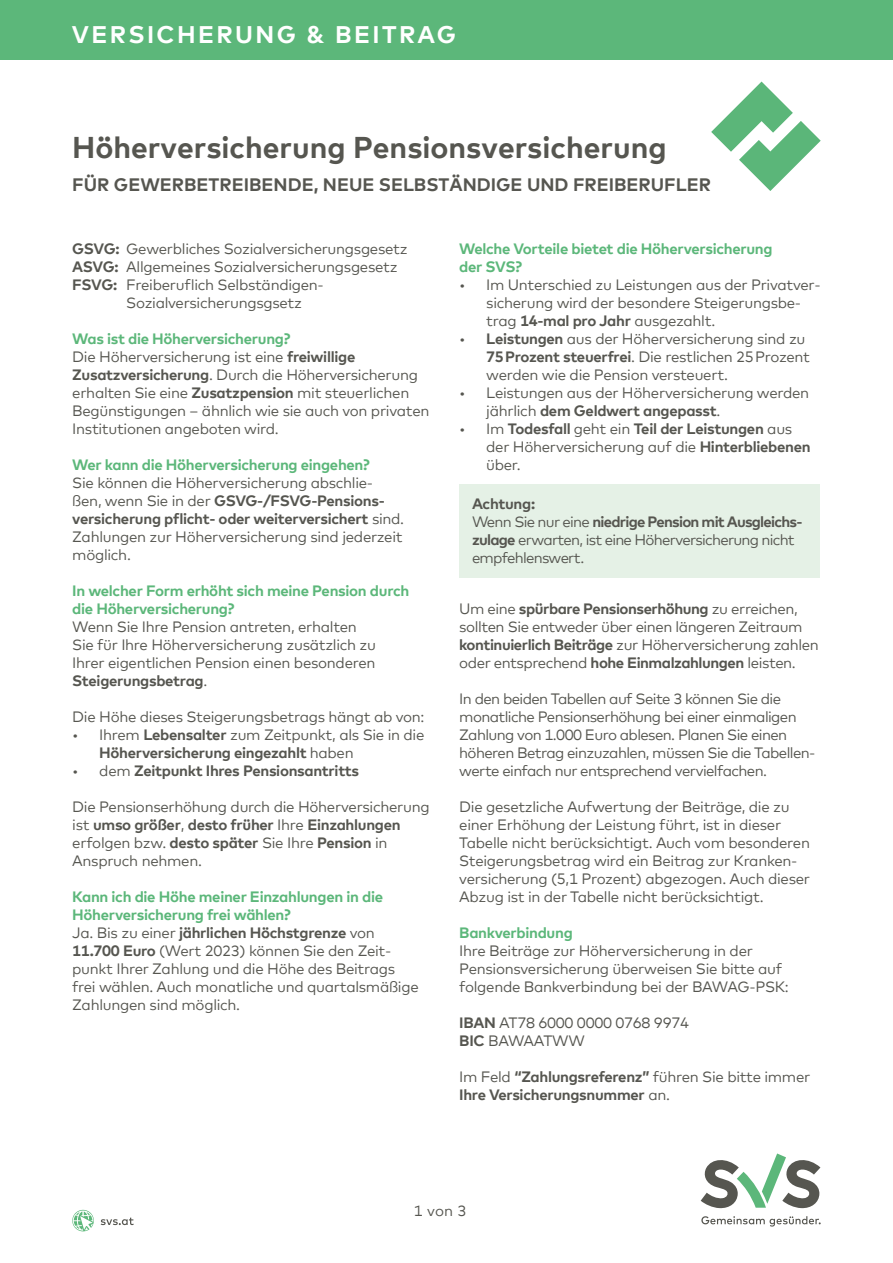
<style>
.page{position:relative;width:893px;height:1263px;background:#fff}
.page>*{position:absolute;margin:0;border:0;box-sizing:border-box;transform-origin:0 0}
.t1{font:700 30px "Mark Offc Pro";color:#565650}
.t2{font:700 24px "Mark Offc Pro";letter-spacing:.1em;color:#fff}
.t3{font:700 18px "Mark Offc Pro";color:#565650}
.t4{font:15px/18px "Mark Offc Pro";letter-spacing:-.02em;color:#565650}
.t5{font:15px/18px "Mark Offc Pro";letter-spacing:-.04em;color:#565650}
.t6{font:700 15px/18px "Mark Offc Pro";letter-spacing:-.02em;color:#565650}
.t7{font:700 15px/18px "Mark Offc Pro";letter-spacing:-.02em;color:#5cb77a}
.t8{font:15px/18px "Mark Offc Pro";letter-spacing:-.05em;color:#565650}
.s1{font-weight:700}
.s2{font-weight:700;color:#5cb77a}
.s3{font-weight:400}
</style>
<div class="page">
<div style="left:459px;top:484px;width:361px;height:94px;background:#e5f1e6"></div>
<div style="left:0;top:0;width:893px;height:60px;background:#5cb77a"></div>
<svg style="left:711px;top:82px;width:110px;height:109px"></svg>
<svg style="left:701px;top:1153px;width:119px;height:56px"></svg>
<svg style="left:701px;top:1216px;width:120px;height:10px"></svg>
<svg style="left:72px;top:1210px;width:22px;height:21px"></svg>
<svg style="left:101px;top:1217px;width:33px;height:8px"></svg>
<h2 class="t2" style="left:72px;top:16px;width:386px">VERSICHERUNG &amp; BEITRAG</h2>
<h1 class="t1" style="left:72px;top:125px;width:596px">Höherversicherung Pensionsversicherung</h1>
<p class="t3" style="left:72px;top:171px;width:640px">FÜR GEWERBETREIBENDE, NEUE SELBSTÄNDIGE UND FREIBERUFLER</p>
<p class="t4" style="left:72px;top:239px;width:337px"><span class="s1">GSVG:</span> Gewerbliches Sozialversicherungsgesetz</p>
<p class="t4" style="left:72px;top:257px;width:327px"><span class="s1">ASVG:</span> Allgemeines Sozialversicherungsgesetz</p>
<p class="t4" style="left:72px;top:275px;width:253px"><span class="s1">FSVG:</span> Freiberuflich Selbständigen-</p>
<p class="t4" style="left:126px;top:293px;width:177px">Sozialversicherungsgsetz</p>
<p class="t4" style="left:72px;top:329px;width:359px"><span class="s2">Was ist die Höherversicherung?<br></span>Die Höherversicherung ist eine <span class="s1">freiwillige Zusatzversicherung</span>. Durch die Höherversicherung erhalten Sie eine <span class="s1">Zusatzpension</span> mit steuerlichen Begünstigungen – ähnlich wie sie auch von privaten Institutionen angeboten wird.</p>
<p class="t7" style="left:72px;top:455px;width:299px">Wer kann die Höherversicherung eingehen?</p>
<p class="t4" style="left:72px;top:473px;width:333px">Sie können die Höherversicherung abschlie&shy;ßen, wenn Sie in der <span class="s1">GSVG-/FSVG-Pensions&shy;versicherung pflicht- oder weiterversichert</span> sind.<br>Zahlungen zur Höherversicherung sind jederzeit möglich.</p>
<p class="t7" style="left:72px;top:581px;width:339px">In welcher Form erhöht sich meine Pension durch die Höherversicherung?</p>
<p class="t4" style="left:72px;top:617px;width:305px">Wenn Sie Ihre Pension antreten, erhalten Sie für Ihre Höherversicherung zusätzlich zu Ihrer eigentlichen Pension einen besonderen <span class="s1">Steigerungsbetrag</span>.</p>
<p class="t4" style="left:72px;top:707px;width:354px">Die Höhe dieses Steigerungsbetrags hängt ab von:</p>
<p class="t6" style="left:99px;top:725px;width:327px;text-indent:-27px"><span class="s3">• Ihrem</span> Lebensalter <span class="s3">zum Zeitpunkt, als Sie in die<br></span>Höherversicherung eingezahlt <span class="s3">haben</span></p>
<p class="t6" style="left:72px;top:761px;width:288px"><span class="s3">• dem</span> Zeitpunkt Ihres Pensionsantritts</p>
<p class="t4" style="left:72px;top:797px;width:359px">Die Pensionserhöhung durch die Höherversicherung ist <span class="s1">umso größer</span>, <span class="s1">desto früher</span> Ihre <span class="s1">Einzahlungen </span>erfolgen bzw. <span class="s1">desto später</span> Sie Ihre <span class="s1">Pension</span> in Anspruch nehmen.</p>
<p class="t4" style="left:72px;top:887px;width:348px"><span class="s2">Kann ich die Höhe meiner Einzahlungen in die Höherversicherung frei wählen?<br></span>Ja. Bis zu einer <span class="s1">jährlichen Höchstgrenze</span> von <span class="s1">11.700 Euro</span> (Wert 2023) können Sie den Zeit&shy;punkt Ihrer Zahlung und die Höhe des Beitrags frei wählen. Auch monatliche und quartalsmäßige Zahlungen sind möglich.</p>
<p class="t7" style="left:459px;top:239px;width:315px">Welche Vorteile bietet die Höherversicherung der SVS?</p>
<p class="t4" style="left:486px;top:275px;width:336px;text-indent:-27px">• Im Unterschied zu Leistungen aus der Privatver&shy;sicherung wird der besondere Steigerungsbe&shy;trag <span class="s1">14-mal pro Jahr</span> ausgezahlt.</p>
<p class="t4" style="left:486px;top:329px;width:325px;text-indent:-27px">• <span class="s1">Leistungen</span> aus der Höherversicherung sind zu<br><span class="s1">75Prozent steuerfrei</span>. Die restlichen 25Prozent werden wie die Pension versteuert.</p>
<p class="t4" style="left:486px;top:383px;width:325px;text-indent:-27px">• Leistungen aus der Höherversicherung werden jährlich <span class="s1">dem Geldwert angepasst</span>.</p>
<p class="t4" style="left:486px;top:419px;width:326px;text-indent:-27px">• Im <span class="s1">Todesfall</span> geht ein <span class="s1">Teil der Leistungen</span> aus der Höherversicherung auf die <span class="s1">Hinterbliebenen </span>über.</p>
<p class="t8" style="left:472px;top:494px;width:330px"><span class="s1">Achtung:<br></span>Wenn Sie nur eine <span class="s1">niedrige Pension mit Ausgleichs&shy;zulage</span> erwarten, ist eine Höherversicherung nicht empfehlenswert.</p>
<p class="t4" style="left:459px;top:599px;width:361px">Um eine <span class="s1">spürbare Pensionserhöhung</span> zu erreichen, sollten Sie entweder über einen längeren Zeitraum <span class="s1">kontinuierlich Beiträge</span> zur Höherversicherung zahlen oder entsprechend <span class="s1">hohe Einmalzahlungen</span> leisten.</p>
<p class="t5" style="left:459px;top:689px;width:358px">In den beiden Tabellen auf Seite 3 können Sie die monatliche Pensionserhöhung bei einer einmaligen Zahlung von 1.000 Euro ablesen. Planen Sie einen höheren Betrag einzuzahlen, müssen Sie die Tabellen&shy;werte einfach nur entsprechend vervielfachen.</p>
<p class="t4" style="left:459px;top:797px;width:352px">Die gesetzliche Aufwertung der Beiträge, die zu einer Erhöhung der Leistung führt, ist in dieser Tabelle nicht berücksichtigt. Auch vom besonderen Steigerungsbetrag wird ein Beitrag zur Kranken&shy;versicherung (5,1 Prozent) abgezogen. Auch dieser Abzug ist in der Tabelle nicht berücksichtigt.</p>
<p class="t7" style="left:459px;top:923px;width:115px">Bankverbindung</p>
<p class="t4" style="left:459px;top:941px;width:331px">Ihre Beiträge zur Höherversicherung in der<br>Pensionsversicherung überweisen Sie bitte auf folgende Bankverbindung bei der BAWAG-PSK:</p>
<p class="t4" style="left:459px;top:1013px;width:231px"><span class="s1">IBAN</span> AT78 6000 0000 0768 9974<br><span class="s1">BIC</span> BAWAATWW</p>
<p class="t6" style="left:459px;top:1067px;width:353px"><span class="s3">Im Feld</span> “Zahlungsreferenz” <span class="s3">führen Sie bitte immer<br></span>Ihre Versicherungsnummer <span class="s3">an.</span></p>
<p class="t4" style="left:414px;top:1201px;width:54px">1 von 3</p>
</div>
